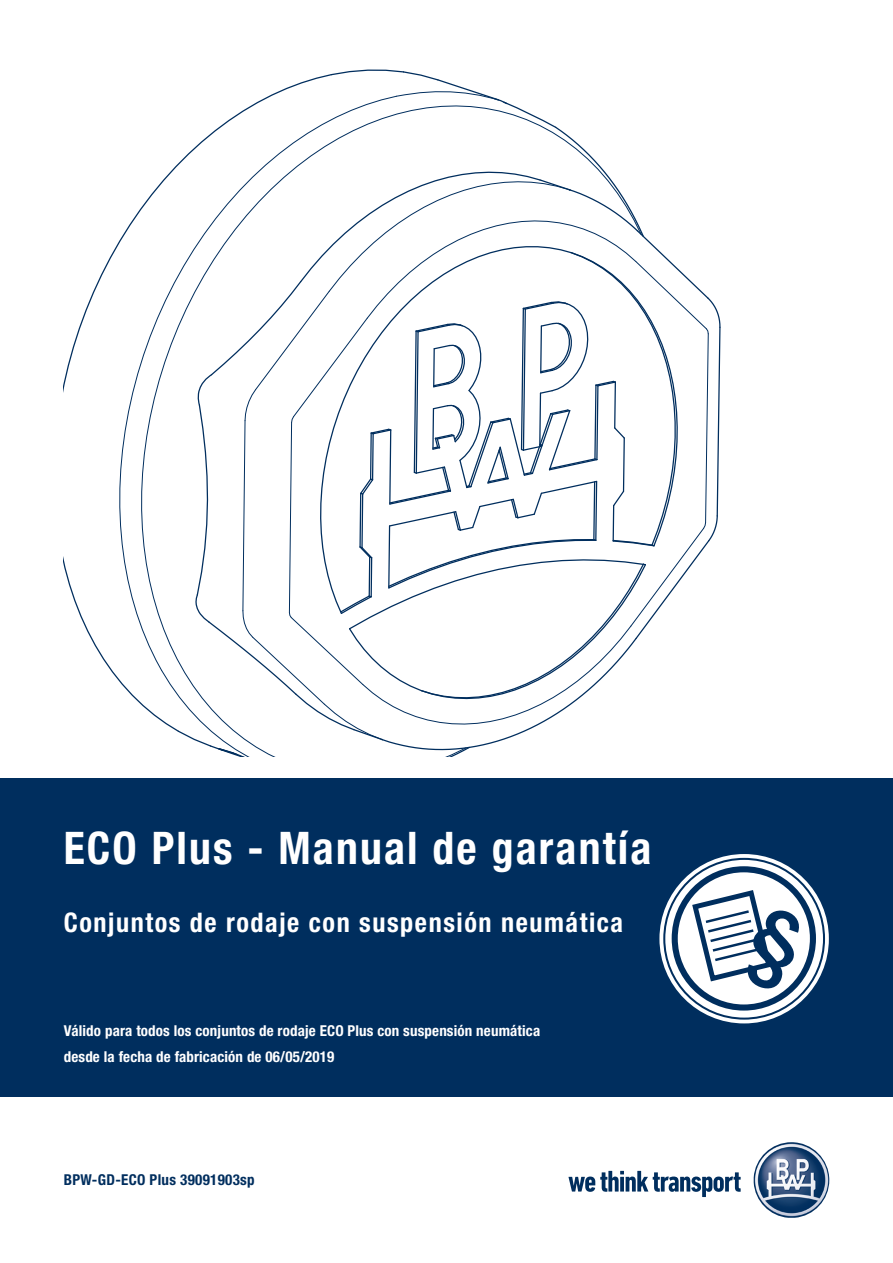
<style>
.page{position:relative;width:893px;height:1263px;background:#fff}
.page>*{position:absolute;margin:0;border:0;box-sizing:border-box;transform-origin:0 0}
.t1{font:700 condensed 45px "Helvetica Neue LT Std";letter-spacing:.05em;color:#fff}
.t2{font:700 condensed 27px "Helvetica Neue LT Std";letter-spacing:.06em;color:#fff}
.t3{font:700 condensed 15px/26.5px "Helvetica Neue LT Std";letter-spacing:.01em;color:#fff}
.t4{font:700 condensed 15px "Helvetica Neue LT Std";letter-spacing:.02em;color:#002e5e}
</style>
<div class="page">
<div style="left:0;top:778px;width:893px;height:319px;background:#002e5e"></div>
<svg style="left:662px;top:856px;width:164px;height:165px;fill:#fff"></svg>
<div style="left:659px;top:854px;width:170px;height:169px;border:5px solid #fff;border-radius:50%"></div>
<div style="left:672px;top:866px;width:144px;height:144px;border:6px solid #002e5e;border-radius:50%"></div>
<img style="left:754px;top:1142px;width:75px;height:76px;border-radius:36px">
<svg style="left:568px;top:1171px;width:173px;height:26px"></svg>
<svg style="left:161px;top:69px;width:560px;height:688px"></svg>
<svg style="left:119px;top:96px;width:278px;height:575px"></svg>
<svg style="left:689px;top:887px;width:119px;height:107px"></svg>
<h1 class="t1" style="left:64px;top:821px;width:589px">ECO Plus - Manual de garantía</h1>
<h2 class="t2" style="left:64px;top:905px;width:561px">Conjuntos de rodaje con suspensión neumática</h2>
<p class="t3" style="left:64px;top:1017px;width:478px">Válido para todos los conjuntos de rodaje ECO Plus con suspensión neumática desde la fecha de fabricación de 06/05/2019</p>
<p class="t4" style="left:64px;top:1170px;width:192px">BPW-GD-ECO Plus 39091903sp</p>
</div>
